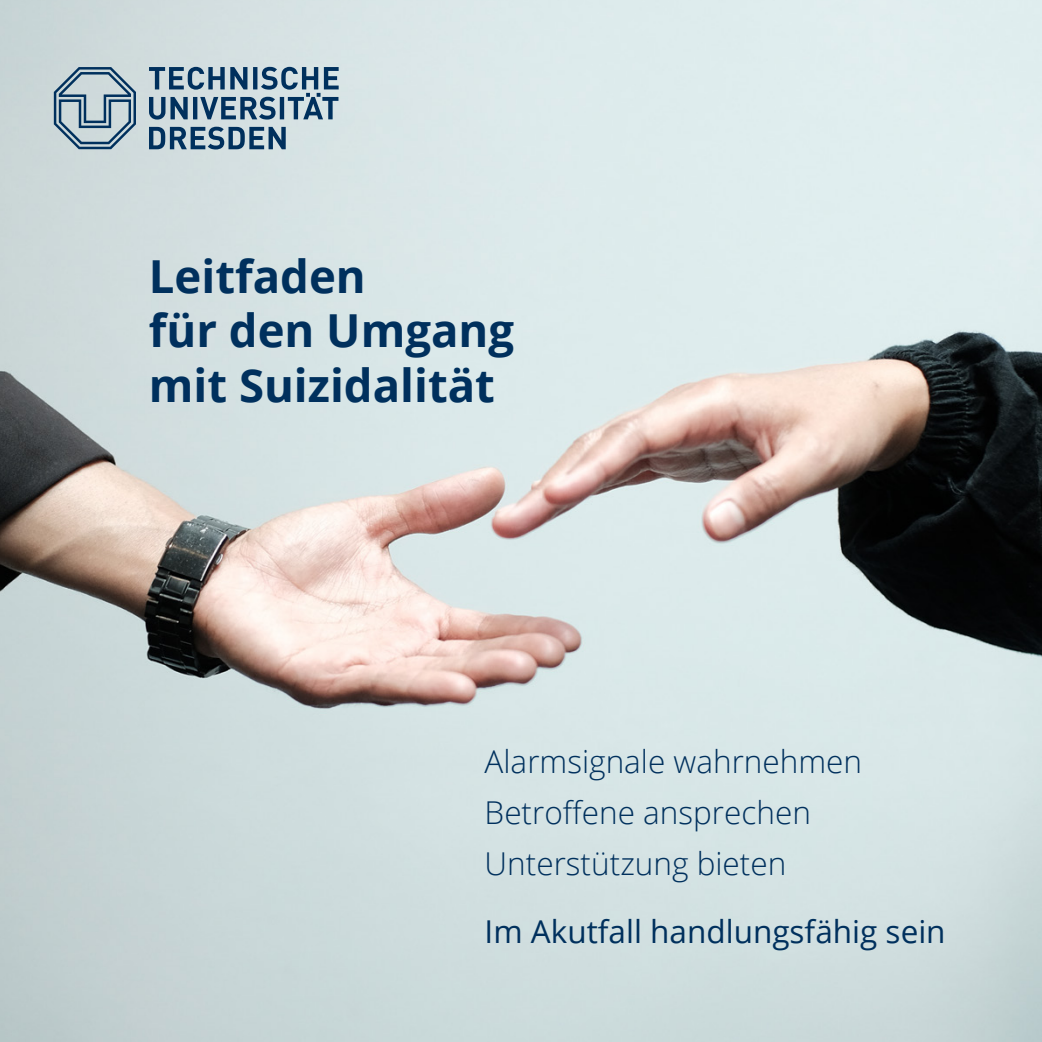
<style>
.page{position:relative;width:1042px;height:1042px;background:#fff}
.page>*{position:absolute;margin:0;border:0;box-sizing:border-box;transform-origin:0 0}
.p_Titel{font:700 45.5px/54.6px "Open Sans";color:#00305d}
.p_Untertitel{font:300 31.5px "Open Sans";color:#00305d}
.p_Untertitel-2{font:31.5px "Open Sans";color:#00305d}
</style>
<div class="page">
<img style="left:0;top:0;width:1042px;height:1042px">
<svg style="left:54px;top:67px;width:285px;height:82px;background:#8ba3b3"></svg>
<p class="p_Titel" style="left:149px;top:248px;width:367px">Leitfaden<br>für den Umgang mit Suizidalität</p>
<p class="p_Untertitel" style="left:484px;top:740px;width:379px">Alarmsignale wahrnehmen</p>
<p class="p_Untertitel" style="left:484px;top:791px;width:328px">Betroffene ansprechen</p>
<p class="p_Untertitel" style="left:484px;top:842px;width:303px">Unterstützung bieten</p>
<p class="p_Untertitel-2" style="left:484px;top:910px;width:462px">Im Akutfall handlungsfähig sein</p>
</div>
